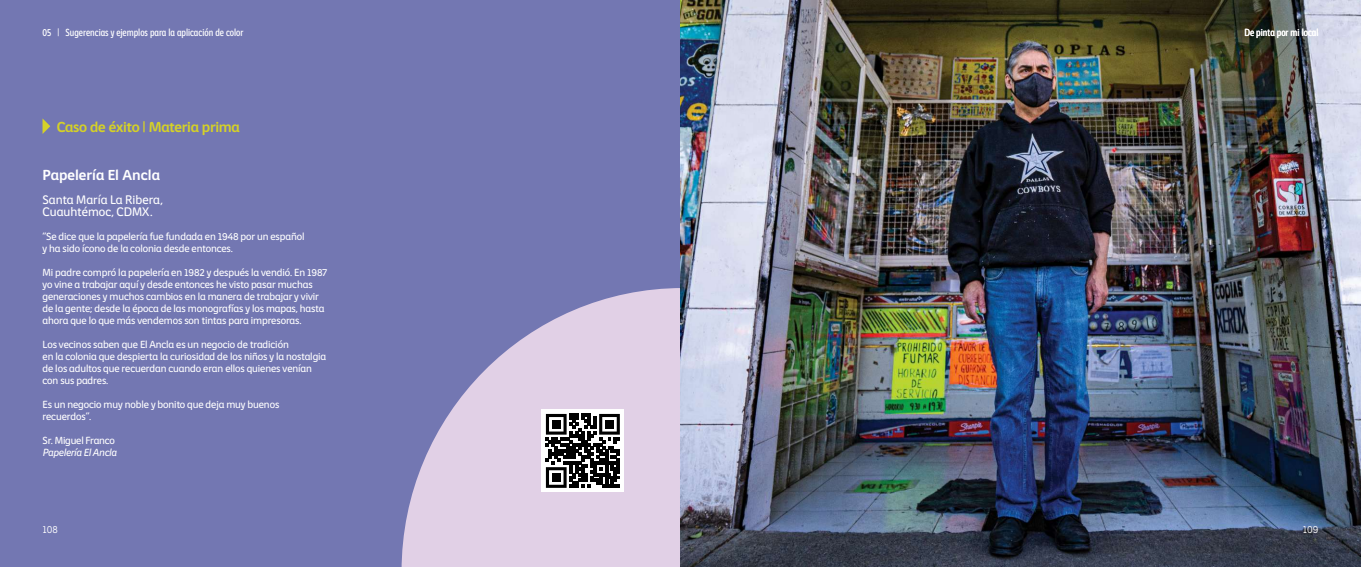
<style>
.page{position:relative;width:1361px;height:567px;background:#fff}
.page>*{position:absolute;margin:0;border:0;box-sizing:border-box;transform-origin:0 0}
.t1{font:700 14px "Comex";letter-spacing:-.02em;color:#d5d127}
.t2{font:700 14px "Comex";color:#fff}
.t3{font:500 12px/12px "Comex";color:#fff}
.t4{font:500 10px/12px "Comex";letter-spacing:-.01em;color:#fff}
.t5{font:500 condensed 10px "Comex";color:#fff}
.t6{font:italic 500 10px "Comex";letter-spacing:-.02em;color:#fff}
.t7{font:300 10px "Comex";color:#fff}
</style>
<div class="page">
<div style="left:0;top:0;width:680px;height:567px;background:#7377b2"></div>
<svg style="left:43px;top:119px;width:7px;height:15px"></svg>
<svg style="left:401px;top:288px;width:279px;height:279px;fill:#e1d0e6"></svg>
<img style="left:680px;top:0;width:681px;height:567px">
<div style="left:541px;top:410px;width:83px;height:82px;background:#fff"></div>
<svg style="left:546px;top:414px;width:74px;height:74px"></svg>
<div style="left:552px;top:420px;width:9px;height:9px;background:#000"></div>
<div style="left:605px;top:420px;width:9px;height:9px;background:#000"></div>
<div style="left:552px;top:473px;width:9px;height:9px;background:#000"></div>
<p class="t5" style="left:43px;top:26px;width:202px">05 | Sugerencias y ejemplos para la aplicación de color</p>
<p class="t5" style="left:1244px;top:26px;width:76px">De pinta por mi local</p>
<h1 class="t1" style="left:57px;top:118px;width:185px">Caso de éxito | Materia prima</h1>
<h1 class="t2" style="left:43px;top:166px;width:119px">Papelería El Ancla</h1>
<p class="t3" style="left:43px;top:193px;width:122px">Santa María La Ribera,<br>Cuauhtémoc, CDMX.</p>
<p class="t4" style="left:43px;top:230px;width:264px">“Se dice que la papelería fue fundada en 1948 por un español y ha sido ícono de la colonia desde entonces.</p>
<p class="t4" style="left:43px;top:266px;width:286px">Mi padre compró la papelería en 1982 y después la vendió. En 1987 yo vine a trabajar aquí y desde entonces he visto pasar muchas generaciones y muchos cambios en la manera de trabajar y vivir de la gente; desde la época de las monografías y los mapas, hasta ahora que lo que más vendemos son tintas para impresoras.</p>
<p class="t4" style="left:43px;top:338px;width:285px">Los vecinos saben que El Ancla es un negocio de tradición<br>en la colonia que despierta la curiosidad de los niños y la nostalgia de los adultos que recuerdan cuando eran ellos quienes venían con sus padres.</p>
<p class="t4" style="left:43px;top:398px;width:238px">Es un negocio muy noble y bonito que deja muy buenos recuerdos”.</p>
<p class="t4" style="left:43px;top:434px;width:74px">Sr. Miguel Franco</p>
<p class="t6" style="left:43px;top:446px;width:76px">Papelería El Ancla</p>
<p class="t7" style="left:43px;top:523px;width:17px">108</p>
<p class="t7" style="left:1302px;top:523px;width:17px">109</p>
</div>
